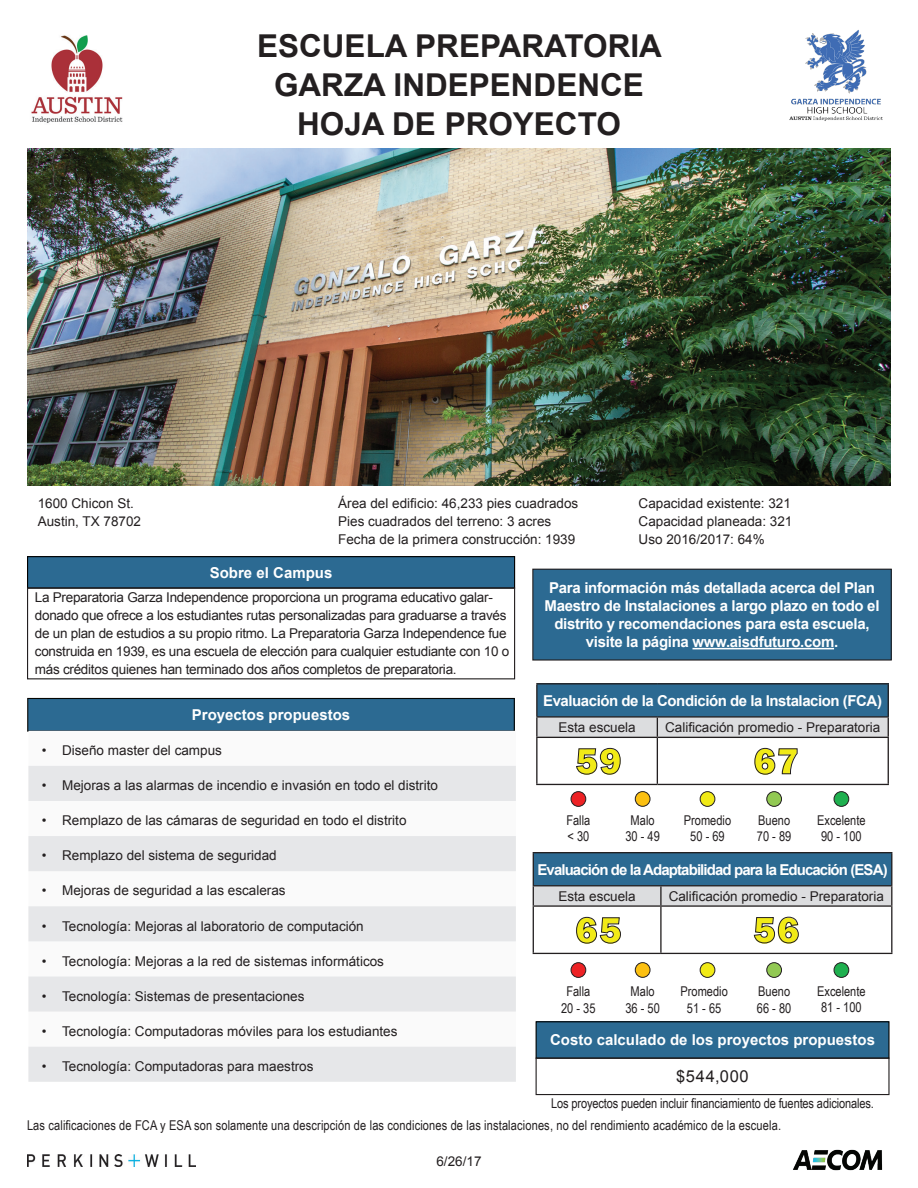
<style>
.page{position:relative;width:918px;height:1188px;background:#fff}
.page>*{position:absolute;margin:0;border:0;box-sizing:border-box;transform-origin:0 0}
.t1{font:800 37.5px "Franklin Gothic";letter-spacing:.045em;color:#f1ea16}
.Heading_1__H1{font:700 31.5px/39px "Arial";color:#231f20;text-align:center}
.t2{font:16.5px "Arial";letter-spacing:.04em;color:#231f20}
.Body_Text__H5{font:700 15px/18px "Arial";letter-spacing:-.02em;color:#fff;text-align:center}
.Heading_3__H3{font:700 15px "Arial";color:#fff}
.Heading_3__H3-2{font:700 15px "Arial";letter-spacing:-.06em;color:#fff}
.Heading_3__H3-3{font:700 15px "Arial";letter-spacing:-.03em;color:#fff}
.Body_Text__H5-2{font:700 15px "Arial";color:#fff}
.Body_Text__H5-3{font:13.5px "Arial";color:#231f20}
.Body_Text__H5-4{font:13.5px/18px "Arial";letter-spacing:-.02em;color:#231f20}
.t3{font:13.5px/16.2px "Arial Narrow";color:#231f20;text-align:center}
</style>
<div class="page">
<img style="left:793px;top:1149px;width:90px;height:22px">
<img style="left:31px;top:35px;width:92px;height:88px">
<img style="left:789px;top:30px;width:94px;height:91px">
<img style="left:27px;top:1155px;width:168px;height:11px">
<div style="left:834px;top:963px;width:15px;height:14px;background:#1fb04f;border-radius:50%"></div>
<div style="left:834px;top:962px;width:15px;height:16px;border:1px solid #231f20;border-radius:50%"></div>
<div style="left:700px;top:963px;width:15px;height:14px;background:#f1ea16;border-radius:50%"></div>
<div style="left:700px;top:962px;width:15px;height:16px;border:1px solid #231f20;border-radius:50%"></div>
<div style="left:571px;top:963px;width:15px;height:14px;background:#ed2225;border-radius:50%"></div>
<div style="left:571px;top:962px;width:15px;height:16px;border:1px solid #231f20;border-radius:50%"></div>
<div style="left:767px;top:963px;width:15px;height:14px;background:#92c953;border-radius:50%"></div>
<div style="left:766px;top:962px;width:16px;height:16px;border:1px solid #231f20;border-radius:50%"></div>
<div style="left:635px;top:963px;width:15px;height:14px;background:#fcc011;border-radius:50%"></div>
<div style="left:635px;top:962px;width:15px;height:16px;border:1px solid #231f20;border-radius:50%"></div>
<div style="left:571px;top:792px;width:15px;height:14px;background:#ed2225;border-radius:50%"></div>
<div style="left:571px;top:791px;width:15px;height:16px;border:1px solid #231f20;border-radius:50%"></div>
<div style="left:635px;top:792px;width:15px;height:14px;background:#fcc011;border-radius:50%"></div>
<div style="left:635px;top:791px;width:15px;height:16px;border:1px solid #231f20;border-radius:50%"></div>
<div style="left:834px;top:792px;width:15px;height:14px;background:#1fb04f;border-radius:50%"></div>
<div style="left:834px;top:791px;width:15px;height:16px;border:1px solid #231f20;border-radius:50%"></div>
<div style="left:700px;top:792px;width:15px;height:14px;background:#f1ea16;border-radius:50%"></div>
<div style="left:700px;top:791px;width:15px;height:16px;border:1px solid #231f20;border-radius:50%"></div>
<div style="left:767px;top:792px;width:15px;height:14px;background:#92c953;border-radius:50%"></div>
<div style="left:766px;top:791px;width:16px;height:16px;border:1px solid #231f20;border-radius:50%"></div>
<img style="left:27px;top:148px;width:864px;height:338px">
<div style="left:28px;top:557px;width:487px;height:31px;background:#2c6a92"></div>
<div style="left:27px;top:556px;width:488px;height:33px;border:1px solid #000"></div>
<div style="left:27px;top:587px;width:488px;height:92px;border:1px solid #231f20"></div>
<div style="left:533px;top:569px;width:358px;height:91px;background:#2c6a92"></div>
<hr style="left:693px;top:648px;width:141px;height:1px;background:#fff">
<div style="left:532px;top:569px;width:360px;height:92px;border:1px solid #231f20"></div>
<div style="left:28px;top:698px;width:486px;height:33px;background:#2c6a92"></div>
<div style="left:27px;top:698px;width:488px;height:34px;border:1px solid #040503"></div>
<svg style="left:28px;top:766px;width:488px;height:316px;fill:#e6e7e9"></svg>
<div style="left:537px;top:684px;width:351px;height:33px;background:#2c6a92"></div>
<hr style="left:536px;top:683px;width:121px;height:1px;background:#231f20">
<hr style="left:536px;top:684px;width:2px;height:32px;background:#231f20">
<hr style="left:657px;top:683px;width:232px;height:1px;background:#231f20">
<hr style="left:888px;top:684px;width:1px;height:32px;background:#231f20">
<hr style="left:536px;top:716px;width:121px;height:2px;background:#231f20">
<hr style="left:657px;top:716px;width:232px;height:2px;background:#231f20">
<hr style="left:536px;top:784px;width:121px;height:1px;background:#231f20">
<hr style="left:657px;top:784px;width:232px;height:1px;background:#231f20">
<svg style="left:536px;top:717px;width:353px;height:67px"></svg>
<div style="left:533px;top:853px;width:359px;height:33px;background:#2c6a92"></div>
<hr style="left:533px;top:852px;width:128px;height:1px;background:#231f20">
<hr style="left:533px;top:853px;width:1px;height:32px;background:#231f20">
<hr style="left:661px;top:852px;width:231px;height:1px;background:#231f20">
<hr style="left:891px;top:853px;width:1px;height:32px;background:#231f20">
<hr style="left:533px;top:885px;width:128px;height:1px;background:#231f20">
<hr style="left:661px;top:885px;width:231px;height:1px;background:#231f20">
<hr style="left:533px;top:953px;width:128px;height:1px;background:#231f20">
<hr style="left:661px;top:953px;width:231px;height:1px;background:#231f20">
<svg style="left:533px;top:886px;width:359px;height:67px"></svg>
<div style="left:536px;top:1022px;width:353px;height:36px;background:#2c6a92"></div>
<div style="left:536px;top:1021px;width:354px;height:38px;border:1px solid #040503"></div>
<div style="left:536px;top:1058px;width:354px;height:37px;border:1px solid #231f20"></div>
<h1 class="Heading_1__H1" style="left:257px;top:28px;width:406px">ESCUELA PREPARATORIA<br>GARZA INDEPENDENCE</h1>
<h1 class="Heading_1__H1" style="left:297px;top:106px;width:325px">HOJA DE PROYECTO</h1>
<p class="Body_Text__H5-3" style="left:38px;top:494px;width:98px">1600 Chicon St.</p>
<p class="Body_Text__H5-3" style="left:38px;top:512px;width:105px">Austin, TX 78702</p>
<p class="Body_Text__H5-3" style="left:338px;top:494px;width:242px">Área del edificio: 46,233 pies cuadrados</p>
<p class="Body_Text__H5-3" style="left:338px;top:512px;width:215px">Pies cuadrados del terreno: 3 acres</p>
<p class="Body_Text__H5-3" style="left:338px;top:530px;width:239px">Fecha de la primera construcción: 1939</p>
<p class="Body_Text__H5-3" style="left:639px;top:494px;width:154px">Capacidad existente: 321</p>
<p class="Body_Text__H5-3" style="left:639px;top:512px;width:155px">Capacidad planeada: 321</p>
<p class="Body_Text__H5-3" style="left:639px;top:530px;width:128px">Uso 2016/2017: 64%</p>
<p class="Heading_3__H3" style="left:210px;top:563px;width:124px">Sobre el Campus</p>
<p class="Body_Text__H5-4" style="left:35px;top:589px;width:476px">La Preparatoria Garza Independence proporciona un programa educativo galar&shy;donado que ofrece a los estudiantes rutas personalizadas para graduarse a través de un plan de estudios a su propio ritmo. La Preparatoria Garza Independence fue construida en 1939, es una escuela de elección para cualquier estudiante con 10 o más créditos quienes han terminado dos años completos de preparatoria.</p>
<p class="Body_Text__H5" style="left:545px;top:579px;width:336px">Para información más detallada acerca del Plan Maestro de Instalaciones a largo plazo en todo el distrito y recomendaciones para esta escuela, visite la página www.aisdfuturo.com.</p>
<p class="Body_Text__H5-2" style="left:192px;top:705px;width:160px">Proyectos propuestos</p>
<p class="Body_Text__H5-3" style="left:42px;top:742px;width:182px">• Diseño master del campus</p>
<p class="Body_Text__H5-3" style="left:42px;top:777px;width:398px">• Mejoras a las alarmas de incendio e invasión en todo el distrito</p>
<p class="Body_Text__H5-3" style="left:42px;top:812px;width:366px">• Remplazo de las cámaras de seguridad en todo el distrito</p>
<p class="Body_Text__H5-3" style="left:42px;top:847px;width:236px">• Remplazo del sistema de seguridad</p>
<p class="Body_Text__H5-3" style="left:42px;top:882px;width:245px">• Mejoras de seguridad a las escaleras</p>
<p class="Body_Text__H5-3" style="left:42px;top:917px;width:323px">• Tecnología: Mejoras al laboratorio de computación</p>
<p class="Body_Text__H5-3" style="left:42px;top:952px;width:344px">• Tecnología: Mejoras a la red de sistemas informáticos</p>
<p class="Body_Text__H5-3" style="left:42px;top:987px;width:264px">• Tecnología: Sistemas de presentaciones</p>
<p class="Body_Text__H5-3" style="left:42px;top:1022px;width:357px">• Tecnología: Computadoras móviles para los estudiantes</p>
<p class="Body_Text__H5-3" style="left:42px;top:1057px;width:273px">• Tecnología: Computadoras para maestros</p>
<p class="Heading_3__H3-3" style="left:543px;top:691px;width:340px">Evaluación de la Condición de la Instalacion (FCA)</p>
<p class="Body_Text__H5-3" style="left:558px;top:718px;width:79px">Esta escuela</p>
<p class="Body_Text__H5-3" style="left:665px;top:718px;width:217px">Calificación promedio - Preparatoria</p>
<p class="t1" style="left:576px;top:737px;width:47px">59</p>
<p class="t1" style="left:754px;top:737px;width:47px">67</p>
<p class="t3" style="left:566px;top:812px;width:25px">Falla</p>
<p class="t3" style="left:567px;top:828px;width:23px">&lt; 30</p>
<p class="t3" style="left:625px;top:812px;width:36px">Malo<br>30 - 49</p>
<p class="t3" style="left:684px;top:812px;width:49px">Promedio<br>50 - 69</p>
<p class="t3" style="left:757px;top:812px;width:36px;text-align:left">Bueno<br>70 - 89</p>
<p class="t3" style="left:817px;top:812px;width:50px;text-align:left">Excelente<br>90 - 100</p>
<p class="Heading_3__H3-2" style="left:537px;top:859px;width:352px">Evaluación de la Adaptabilidad para la Educación (ESA)</p>
<p class="Body_Text__H5-3" style="left:558px;top:887px;width:79px">Esta escuela</p>
<p class="Body_Text__H5-3" style="left:669px;top:887px;width:217px">Calificación promedio - Preparatoria</p>
<p class="t1" style="left:575px;top:906px;width:47px">65</p>
<p class="t1" style="left:753px;top:906px;width:47px">56</p>
<p class="t3" style="left:625px;top:983px;width:36px">Malo<br>36 - 50</p>
<p class="t3" style="left:680px;top:983px;width:49px">Promedio<br>51 - 65</p>
<p class="t3" style="left:757px;top:983px;width:36px;text-align:left">Bueno<br>66 - 80</p>
<p class="t3" style="left:817px;top:983px;width:50px;text-align:left">Excelente<br>81 - 100</p>
<p class="t3" style="left:566px;top:983px;width:25px">Falla</p>
<p class="t3" style="left:561px;top:999px;width:36px">20 - 35</p>
<p class="Heading_3__H3" style="left:550px;top:1030px;width:327px">Costo calculado de los proyectos propuestos</p>
<p class="t2" style="left:676px;top:1066px;width:74px">$544,000</p>
<p class="t3" style="left:551px;top:1095px;width:324px">Los proyectos pueden incluir financiamiento de fuentes adicionales.</p>
<p class="t3" style="left:27px;top:1116px;width:756px">Las calificaciones de FCA y ESA son solamente una descripción de las condiciones de las instalaciones, no del rendimiento académico de la escuela.</p>
<p class="Body_Text__H5-3" style="left:436px;top:1152px;width:47px">6/26/17</p>
</div>
